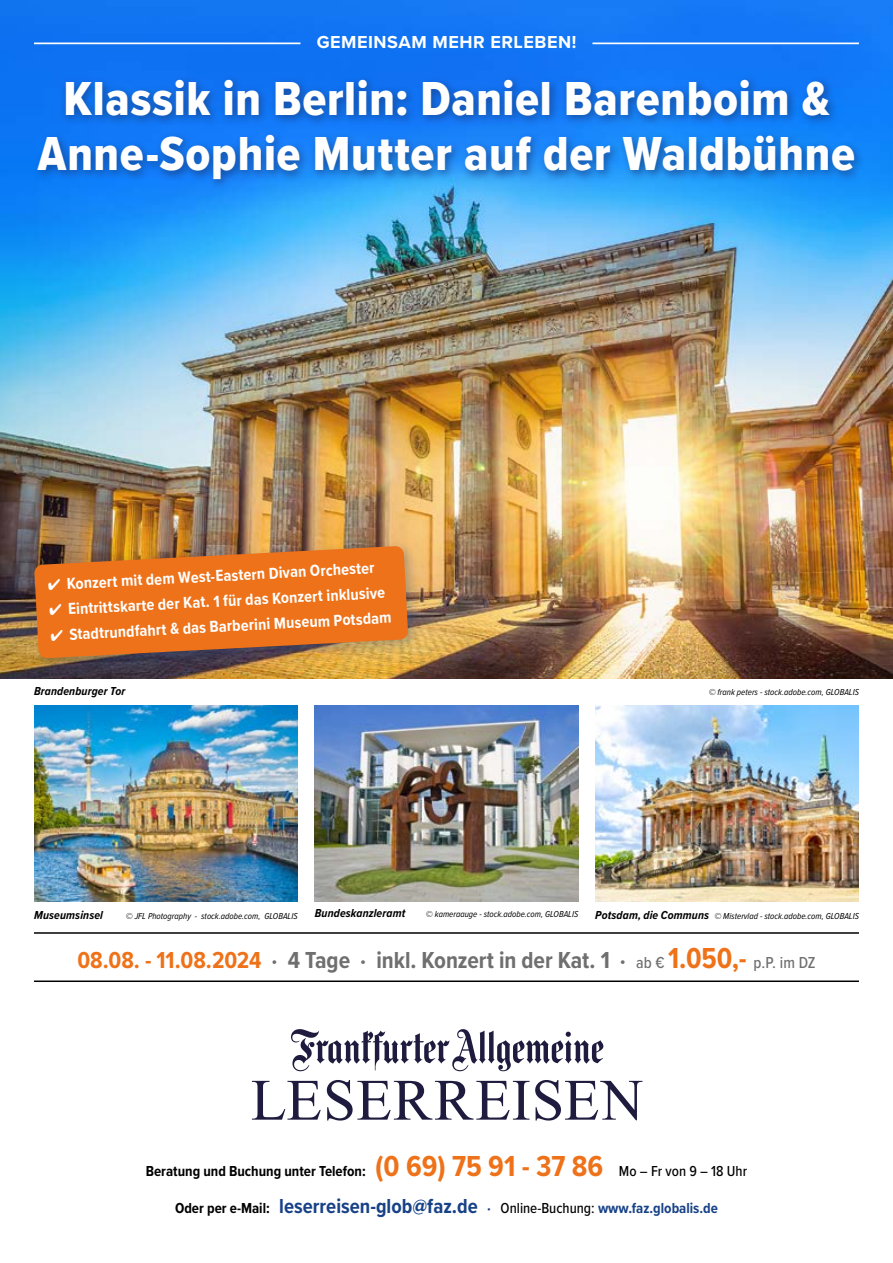
<style>
.page{position:relative;width:893px;height:1263px;background:#fff}
.page>*{position:absolute;margin:0;border:0;box-sizing:border-box;transform-origin:0 0}
.t1{font:49.5px/55.5px "Proxima Nova Cond Extrabld";letter-spacing:.015em;color:#fff;text-align:center}
.t2{font:700 24px "Proxima Nova Cond";color:#706f6f}
.t3{font:700 21px "Proxima Nova Cond";color:#184287}
.t4{font:700 18px "Proxima Nova";letter-spacing:.03em;color:#fff}
.t5{font:700 16.5px "Proxima Nova Cond";color:#fff}
.t6{font:700 15px "Proxima Nova Cond";color:#000}
.t7{font:italic 700 12px "Proxima Nova Cond";letter-spacing:.01em;color:#000}
.t8{font:italic 9px "Proxima Nova Cond";color:#000}
.s1{font-weight:700;font-size:12px}
.s2{color:#ee7219}
.s3{font-weight:500;font-size:16.5px}
.s4{font-size:30px;color:#ee7219}
.s5{font-weight:500}
.s6{font-size:15px;color:#000}
.s7{font-size:15px}
.s8{font-weight:500;font-size:15px;color:#000}
</style>
<div class="page">
<img style="left:0;top:0;width:893px;height:678px">
<hr style="left:34px;top:43px;width:266px;height:1px;background:#fff">
<hr style="left:592px;top:43px;width:267px;height:1px;background:#fff">
<div style="left:33px;top:74px;width:831px;height:116px;background:#184287;opacity:.75"></div>
<hr style="left:34px;top:932px;width:825px;height:2px;background:#000">
<hr style="left:34px;top:980px;width:825px;height:2px;background:#000">
<div style="left:30px;top:541px;width:391px;height:131px;background:#184287;opacity:.25"></div>
<svg style="left:34px;top:546px;width:374px;height:112px;background:#dd7121"></svg>
<img style="left:315px;top:706px;width:263px;height:195px">
<img style="left:595px;top:706px;width:264px;height:195px">
<img style="left:34px;top:706px;width:264px;height:195px">
<svg style="left:252px;top:1081px;width:69px;height:39px"></svg>
<svg style="left:327px;top:1080px;width:202px;height:40px"></svg>
<svg style="left:535px;top:1080px;width:107px;height:40px"></svg>
<svg style="left:291px;top:1029px;width:312px;height:42px"></svg>
<h3 class="t4" style="left:317px;top:29px;width:261px">GEMEINSAM MEHR ERLEBEN!</h3>
<h1 class="t1" style="left:38px;top:70px;width:818px">Klassik in Berlin: Daniel Barenboim &amp;<br>Anne-Sophie Mutter auf der Waldbühne</h1>
<h3 class="t5" style="left:47px;top:572px;width:329px;rotate:-3deg">✔ Konzert mit dem West-Eastern Divan Orchester</h3>
<h3 class="t5" style="left:49px;top:598px;width:338px;rotate:-3deg">✔ Eintrittskarte der Kat. 1 für das Konzert inklusive</h3>
<h3 class="t5" style="left:50px;top:623px;width:343px;rotate:-3deg">✔ Stadtrundfahrt &amp; das Barberini Museum Potsdam</h3>
<h3 class="t7" style="left:34px;top:682px;width:93px">Brandenburger Tor</h3>
<p class="t8" style="left:709px;top:686px;width:152px">© frank peters - stock.adobe.com, GLOBALIS</p>
<h3 class="t7" style="left:34px;top:906px;width:71px">Museumsinsel</h3>
<p class="t8" style="left:126px;top:909px;width:173px">© JFL Photography - stock.adobe.com, GLOBALIS</p>
<h3 class="t7" style="left:315px;top:904px;width:92px">Bundeskanzleramt</h3>
<p class="t8" style="left:426px;top:908px;width:154px">© kameraauge - stock.adobe.com, GLOBALIS</p>
<p class="t8" style="left:595px;top:909px;width:265px"><span class="s1">Potsdam, die Communs</span> © Mistervlad - stock.adobe.com, GLOBALIS</p>
<h2 class="t2" style="left:77px;top:942px;width:740px"><span class="s2">08.08. - 11.08.2024</span> · 4 Tage · inkl. Konzert in der Kat. 1 · <span class="s3">ab €</span> <span class="s4">1.050,-</span> <span class="s3">p.P. im DZ</span></h2>
<h3 class="t6" style="left:146px;top:1160px;width:603px">Beratung und Buchung unter Telefon: <span class="s4">(0 69) 75 91 - 37 86</span> <span class="s5">Mo – Fr von 9 – 18 Uhr</span></h3>
<h3 class="t3" style="left:175px;top:1190px;width:544px"><span class="s6">Oder per e-Mail:</span> leserreisen-glob@faz.de <span class="s7">·</span> <span class="s8">Online-Buchung:</span> <span class="s7">www.faz.globalis.de</span></h3>
</div>
